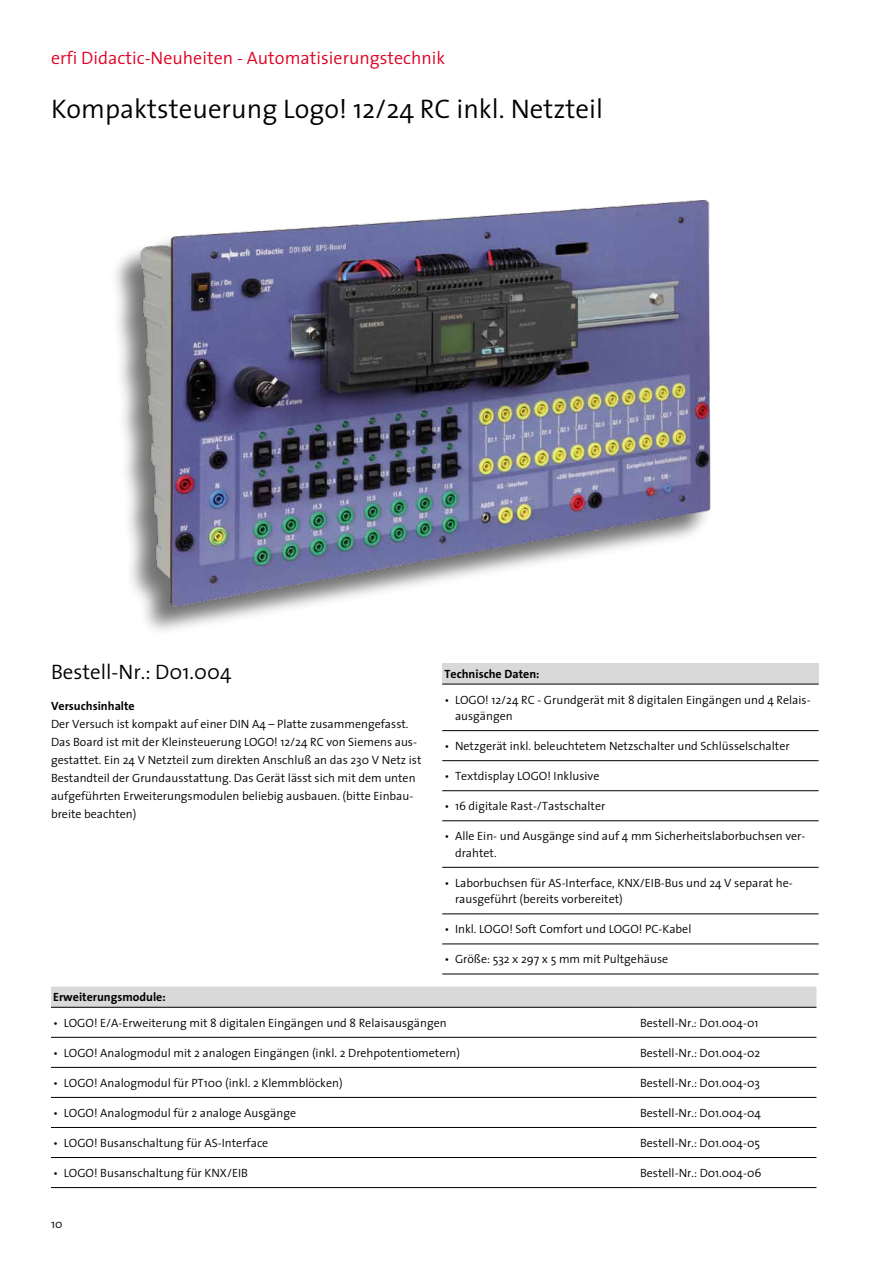
<style>
.page{position:relative;width:893px;height:1263px;background:#fff}
.page>*{position:absolute;margin:0;border:0;box-sizing:border-box;transform-origin:0 0}
.t1{font:300 27px "The Sans";color:#000}
.t2{font:300 21px "The Sans";color:#000}
.t3{font:300 18px "The Sans";color:#df0023}
.t4{font:300 12px/18px "The Sans";color:#000}
.t5{font:700 12px "The Sans";color:#000}
</style>
<div class="page">
<div style="left:442px;top:663px;width:377px;height:21px;background:#d9d9d9"></div>
<hr style="left:442px;top:730px;width:377px;height:1px;background:#000">
<hr style="left:442px;top:760px;width:377px;height:1px;background:#000">
<hr style="left:442px;top:790px;width:377px;height:1px;background:#000">
<hr style="left:442px;top:820px;width:377px;height:1px;background:#000">
<hr style="left:442px;top:867px;width:377px;height:1px;background:#000">
<hr style="left:442px;top:913px;width:377px;height:1px;background:#000">
<hr style="left:442px;top:943px;width:377px;height:1px;background:#000">
<hr style="left:442px;top:973px;width:377px;height:1px;background:#000">
<hr style="left:442px;top:684px;width:377px;height:1px;background:#000">
<svg style="left:51px;top:986px;width:765px;height:21px;background:#d7d7d7"></svg>
<hr style="left:51px;top:1037px;width:587px;height:1px;background:#000">
<hr style="left:638px;top:1037px;width:178px;height:1px;background:#000">
<hr style="left:51px;top:1067px;width:587px;height:1px;background:#000">
<hr style="left:638px;top:1067px;width:178px;height:1px;background:#000">
<hr style="left:51px;top:1097px;width:587px;height:1px;background:#000">
<hr style="left:638px;top:1097px;width:178px;height:1px;background:#000">
<hr style="left:51px;top:1127px;width:587px;height:1px;background:#000">
<hr style="left:638px;top:1127px;width:178px;height:1px;background:#000">
<hr style="left:51px;top:1157px;width:587px;height:1px;background:#000">
<hr style="left:638px;top:1157px;width:178px;height:1px;background:#000">
<hr style="left:51px;top:1187px;width:587px;height:1px;background:#000">
<hr style="left:638px;top:1187px;width:178px;height:1px;background:#000">
<hr style="left:51px;top:1007px;width:587px;height:1px;background:#000">
<hr style="left:638px;top:1007px;width:178px;height:1px;background:#000">
<img style="left:115px;top:199px;width:596px;height:432px">
<h3 class="t3" style="left:51px;top:43px;width:396px">erfi Didactic-Neuheiten - Automatisierungstechnik</h3>
<h1 class="t1" style="left:51px;top:86px;width:553px">Kompaktsteuerung Logo! 12/24 RC inkl. Netzteil</h1>
<h2 class="t2" style="left:51px;top:654px;width:182px">Bestell-Nr.: D01.004</h2>
<p class="t5" style="left:51px;top:696px;width:85px">Versuchsinhalte</p>
<p class="t4" style="left:51px;top:715px;width:372px">Der Versuch ist kompakt auf einer DIN A4 – Platte zusammengefasst.<br>Das Board ist mit der Kleinsteuerung LOGO! 12/24 RC von Siemens aus&shy;gestattet. Ein 24 V Netzteil zum direkten Anschluß an das 230 V Netz ist Bestandteil der Grundausstattung. Das Gerät lässt sich mit dem unten aufgeführten Erweiterungsmodulen beliebig ausbauen. (bitte Einbau&shy;breite beachten)</p>
<p class="t5" style="left:444px;top:664px;width:97px">Technische Daten:</p>
<p class="t4" style="left:455px;top:691px;width:357px;line-height:16.5px;text-indent:-11px">• LOGO! 12/24 RC - Grundgerät mit 8 digitalen Eingängen und 4 Relais&shy;ausgängen</p>
<p class="t4" style="left:444px;top:737px;width:347px">• Netzgerät inkl. beleuchtetem Netzschalter und Schlüsselschalter</p>
<p class="t4" style="left:444px;top:767px;width:157px">• Textdisplay LOGO! Inklusive</p>
<p class="t4" style="left:444px;top:797px;width:163px">• 16 digitale Rast-/Tastschalter</p>
<p class="t4" style="left:455px;top:827px;width:352px;line-height:16.5px;text-indent:-11px">• Alle Ein- und Ausgänge sind auf 4 mm Sicherheitslaborbuchsen ver&shy;drahtet.</p>
<p class="t4" style="left:455px;top:874px;width:339px;line-height:16.5px;text-indent:-11px">• Laborbuchsen für AS-Interface, KNX/EIB-Bus und 24 V separat he&shy;rausgeführt (bereits vorbereitet)</p>
<p class="t4" style="left:444px;top:920px;width:249px">• Inkl. LOGO! Soft Comfort und LOGO! PC-Kabel</p>
<p class="t4" style="left:444px;top:950px;width:225px">• Größe: 532 x 297 x 5 mm mit Pultgehäuse</p>
<p class="t5" style="left:53px;top:987px;width:114px">Erweiterungsmodule:</p>
<p class="t4" style="left:53px;top:1013px;width:395px">• LOGO! E/A-Erweiterung mit 8 digitalen Eingängen und 8 Relaisausgängen</p>
<p class="t4" style="left:640px;top:1013px;width:120px">Bestell-Nr.: D01.004-01</p>
<p class="t4" style="left:53px;top:1043px;width:409px">• LOGO! Analogmodul mit 2 analogen Eingängen (inkl. 2 Drehpotentiometern)</p>
<p class="t4" style="left:640px;top:1043px;width:122px">Bestell-Nr.: D01.004-02</p>
<p class="t4" style="left:53px;top:1073px;width:291px">• LOGO! Analogmodul für PT100 (inkl. 2 Klemmblöcken)</p>
<p class="t4" style="left:640px;top:1073px;width:121px">Bestell-Nr.: D01.004-03</p>
<p class="t4" style="left:53px;top:1103px;width:244px">• LOGO! Analogmodul für 2 analoge Ausgänge</p>
<p class="t4" style="left:640px;top:1103px;width:122px">Bestell-Nr.: D01.004-04</p>
<p class="t4" style="left:53px;top:1133px;width:217px">• LOGO! Busanschaltung für AS-Interface</p>
<p class="t4" style="left:640px;top:1133px;width:121px">Bestell-Nr.: D01.004-05</p>
<p class="t4" style="left:53px;top:1163px;width:196px">• LOGO! Busanschaltung für KNX/EIB</p>
<p class="t4" style="left:640px;top:1163px;width:123px">Bestell-Nr.: D01.004-06</p>
<p class="t4" style="left:51px;top:1215px;width:13px">10</p>
</div>
